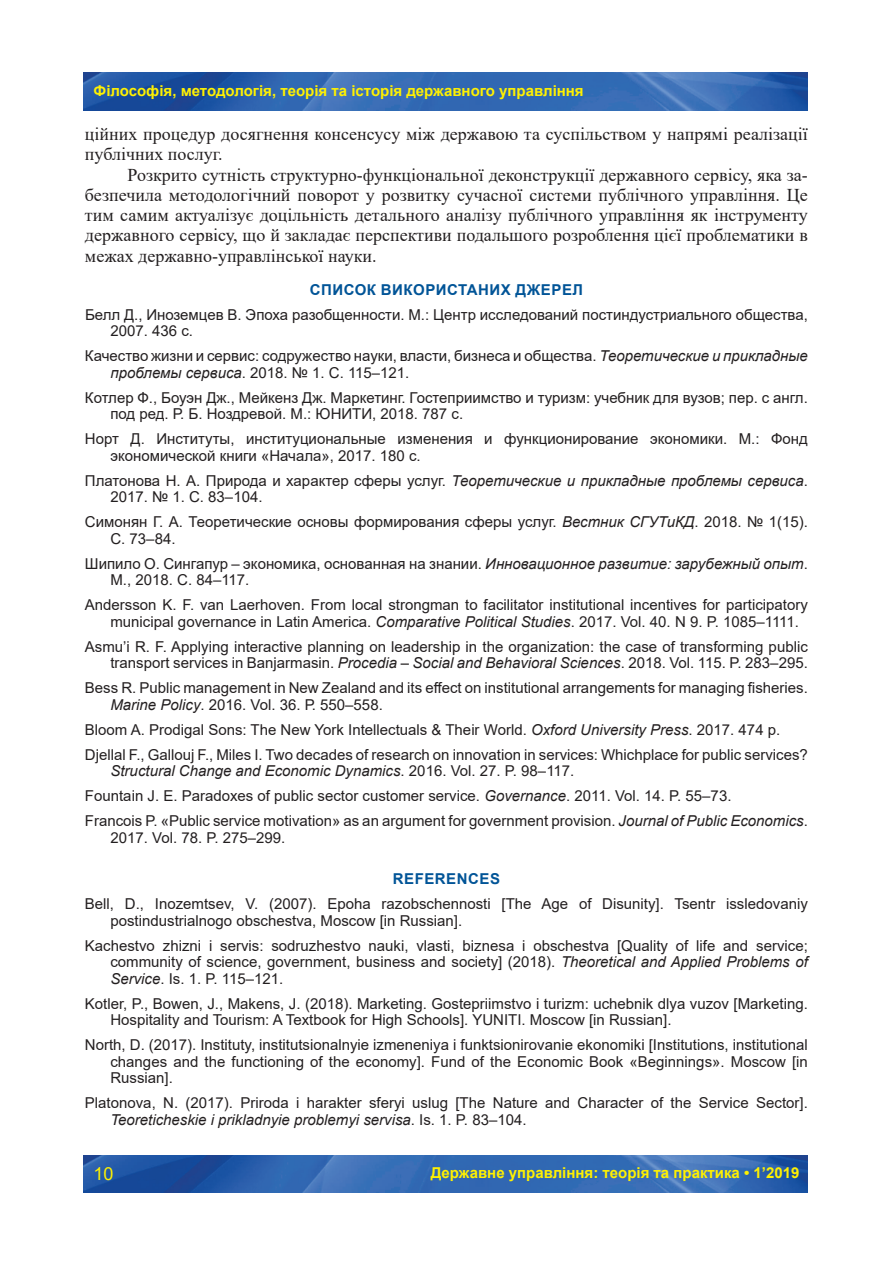
<style>
.page{position:relative;width:893px;height:1263px;background:#fff}
.page>*{position:absolute;margin:0;border:0;box-sizing:border-box;transform-origin:0 0}
.t1{font:18px/20.2px "Times New Roman";color:#231f20}
.t2{font:18px "Arial";color:#fff101}
.t3{font:15px/16.5px "Arial";color:#231f20}
.t4{font:700 15px "Arial";color:#fff101}
.t5{font:700 15px "Arial";letter-spacing:.035em;color:#015497}
.s1{font-style:italic}
</style>
<div class="page">
<img style="left:84px;top:1155px;width:724px;height:37px">
<img style="left:84px;top:73px;width:724px;height:37px">
<p class="t4" style="left:94px;top:80px;width:492px">Філософія, методологія, теорія та історія державного управління</p>
<p class="t1" style="left:85px;top:123px;width:724px">ційних процедур досягнення консенсусу між державою та суспільством у напрямі реалізації публічних послуг.</p>
<p class="t1" style="left:85px;top:164px;width:724px;text-align:justify;text-indent:43px">Розкрито сутність структурно-функціональної деконструкції державного сервісу, яка за&shy;безпечила методологічний поворот у розвитку сучасної системи публічного управління. Це тим самим актуалізує доцільність детального аналізу публічного управління як інструменту державного сервісу, що й закладає перспективи подальшого розроблення цієї проблематики в межах державно-управлінської науки.</p>
<p class="t5" style="left:310px;top:279px;width:275px">СПИСОК ВИКОРИСТАНИХ ДЖЕРЕЛ</p>
<p class="t3" style="left:110px;top:306px;width:699px;text-indent:-25px">Белл Д., Иноземцев В. Эпоха разобщенности. М.: Центр исследований постиндустриального общества,<br>2007. 436 с.</p>
<p class="t3" style="left:110px;top:347px;width:699px;text-indent:-26px">Качество жизни и сервис: содружество науки, власти, бизнеса и общества. <span class="s1">Теоретические и прикладные проблемы сервиса</span>. 2018. № 1. С. 115–121.</p>
<p class="t3" style="left:110px;top:389px;width:699px;text-indent:-26px">Котлер Ф., Боуэн Дж., Мейкенз Дж. Маркетинг. Гостеприимство и туризм: учебник для вузов; пер. с англ. под ред. Р. Б. Ноздревой. М.: ЮНИТИ, 2018. 787 c.</p>
<p class="t3" style="left:110px;top:430px;width:699px;text-indent:-26px">Норт Д. Институты, институциональные изменения и функционирование экономики. М.: Фонд экономической книги «Начала», 2017. 180 с.</p>
<p class="t3" style="left:110px;top:472px;width:699px;text-indent:-26px">Платонова Н. А. Природа и характер сферы услуг. <span class="s1">Теоретические и прикладные проблемы сервиса</span>.<br>2017. № 1. С. 83–104.</p>
<p class="t3" style="left:110px;top:513px;width:699px;text-indent:-25px">Симонян Г. А. Теоретические основы формирования сферы услуг. <span class="s1">Вестник СГУТиКД</span>. 2018. № 1(15).<br>С. 73–84.</p>
<p class="t3" style="left:110px;top:555px;width:699px;text-indent:-26px">Шипило О. Сингапур – экономика, основанная на знании. <span class="s1">Инновационное развитие: зарубежный опыт</span>.<br>М., 2018. C. 84–117.</p>
<p class="t3" style="left:110px;top:596px;width:699px;text-indent:-26px">Andersson K. F. van Laerhoven. From local strongman to facilitator institutional incentives for participatory municipal governance in Latin America. <span class="s1">Comparative Political Studies</span>. 2017. Vol. 40. N 9. P. 1085–1111.</p>
<p class="t3" style="left:85px;top:638px;width:724px;text-align:right">Asmu’i R. F. Applying interactive planning on leadership in the organization: the case of transforming public transport services in Banjarmasin. <span class="s1">Procedia – Social and Behavioral Sciences</span>. 2018. Vol. 115. P. 283–295.</p>
<p class="t3" style="left:110px;top:679px;width:699px;text-indent:-26px">Bess R. Public management in New Zealand and its effect on institutional arrangements for managing fisheries.<br><span class="s1">Marine Policy</span>. 2016. Vol. 36. Р. 550–558.</p>
<p class="t3" style="left:85px;top:717px;width:724px;line-height:25px">Bloom A. Prodigal Sons: The New York Intellectuals &amp; Their World. <span class="s1">Oxford University Press</span>. 2017. 474 p.<br>Djellal F., Gallouj F., Miles I. Two decades of research on innovation in services: Whichplace for public services?</p>
<p class="t3" style="left:85px;top:758px;width:724px;line-height:25px;text-indent:26px"><span class="s1">Structural Change and Economic Dynamics</span>. 2016. Vol. 27. P. 98–117.<br>Fountain J. E. Paradoxes of public sector customer service. <span class="s1">Governance</span>. 2011. Vol. 14. P. 55–73.<br>Francois P. «Public service motivation» as an argument for government provision. <span class="s1">Journal of Public Economics</span>.</p>
<p class="t3" style="left:110px;top:829px;width:176px">2017. Vol. 78. P. 275–299.</p>
<p class="t5" style="left:393px;top:868px;width:109px">REFERENCES</p>
<p class="t3" style="left:110px;top:896px;width:699px;text-indent:-26px">Bell, D., Inozemtsev, V. (2007). Epoha razobschennosti [The Age of Disunity]. Tsentr issledovaniy postindustrialnogo obschestva, Moscow [in Russian].</p>
<p class="t3" style="left:110px;top:937px;width:699px;text-align:justify;text-indent:-26px">Kachestvo zhizni i servis: sodruzhestvo nauki, vlasti, biznesa i obschestva [Quality of life and service; community of science, government, business and society] (2018). <span class="s1">Theoretical and Applied Problems of Service</span>. Is. 1. P. 115–121.</p>
<p class="t3" style="left:110px;top:995px;width:699px;text-indent:-26px">Kotler, P., Bowen, J., Makens, J. (2018). Marketing. Gostepriimstvo i turizm: uchebnik dlya vuzov [Marketing.<br>Hospitality and Tourism: A Textbook for High Schools]. YUNITI. Moscow [in Russian].</p>
<p class="t3" style="left:110px;top:1037px;width:699px;text-align:justify;text-indent:-26px">North, D. (2017). Instituty, institutsionalnyie izmeneniya i funktsionirovanie ekonomiki [Institutions, institutional changes and the functioning of the economy]. Fund of the Economic Book «Beginnings». Moscow [in Russian].</p>
<p class="t3" style="left:110px;top:1095px;width:699px;text-indent:-26px">Platonova, N. (2017). Priroda i harakter sferyi uslug [The Nature and Character of the Service Sector].<br><span class="s1">Teoreticheskie i prikladnyie problemyi servisa</span>. Is. 1. P. 83–104.</p>
<p class="t2" style="left:94px;top:1161px;width:22px">10</p>
<p class="t4" style="left:431px;top:1162px;width:370px">Державне управління: теорія та практика • 1’2019</p>
</div>
